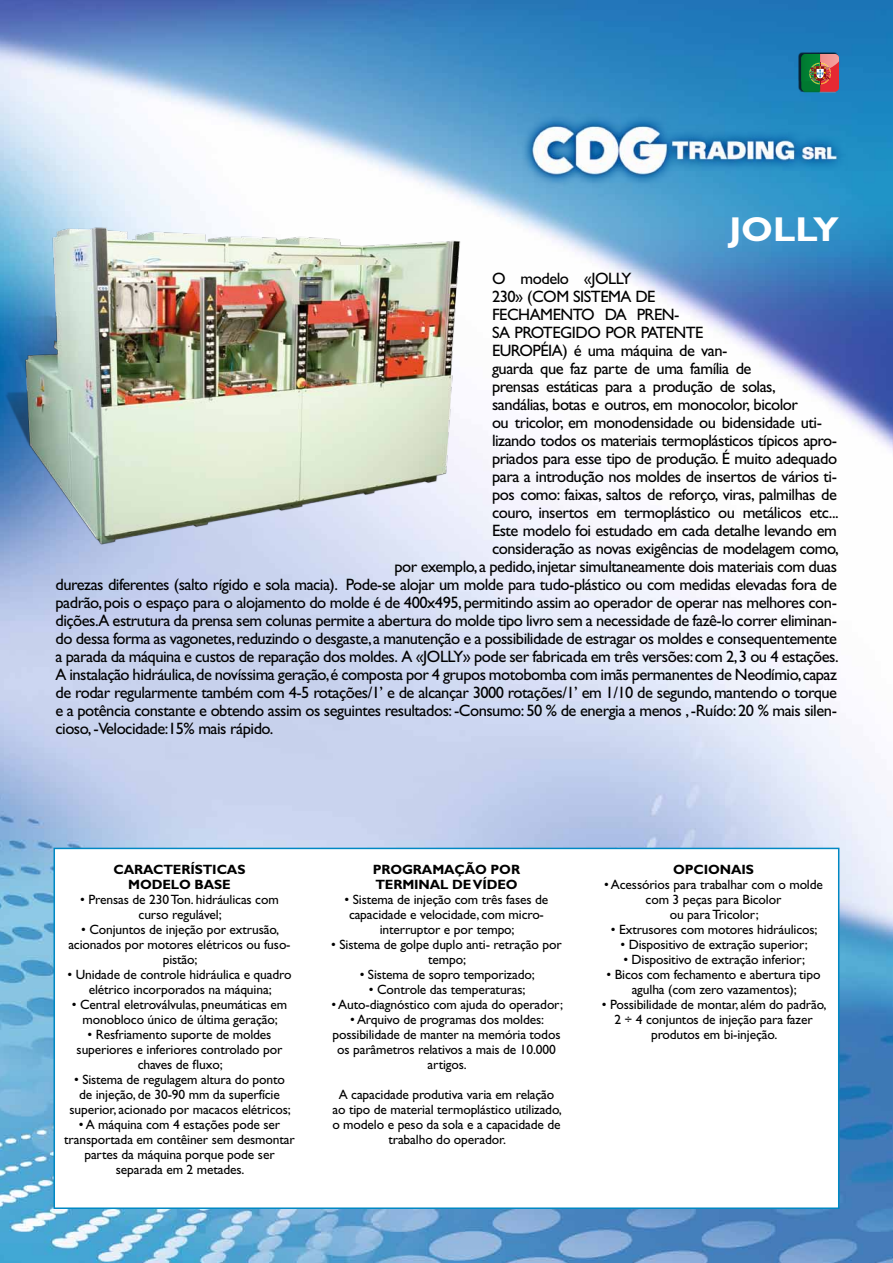
<style>
.page{position:relative;width:893px;height:1263px;background:#fff}
.page>*{position:absolute;margin:0;border:0;box-sizing:border-box;transform-origin:0 0}
.t1{font:700 34.65px "Gill Sans";color:#fff;scale:1.05 1}
.t2{font:16.5px "Gill Sans";letter-spacing:-.03em;color:#000}
.t3{font:13.5px/15px "Gill Sans";letter-spacing:-.01em;color:#000;text-align:center}
.t4{font:700 13.5px/15px "Gill Sans";letter-spacing:-.01em;color:#000;text-align:center}
</style>
<div class="page">
<img style="left:0;top:0;width:893px;height:1263px">
<div style="left:54px;top:848px;width:785px;height:360px;background:#fff"></div>
<div style="left:54px;top:848px;width:785px;height:361px;border:2px solid #0088c3"></div>
<img style="left:510px;top:96px;width:346px;height:97px">
<div style="left:799px;top:52px;width:39px;height:40px;background:#082437"></div>
<svg style="left:801px;top:54px;width:38px;height:39px"></svg>
<img style="left:0;top:190px;width:472px;height:357px">
<h1 class="t1" style="left:729px;top:209px;width:106px">JOLLY</h1>
<p class="t2" style="left:492px;top:269px;width:141px">O modelo «JOLLY</p>
<p class="t2" style="left:492px;top:287px;width:165px">230» (COM SISTEMA DE</p>
<p class="t2" style="left:492px;top:305px;width:189px">FECHAMENTO DA PREN-</p>
<p class="t2" style="left:492px;top:323px;width:213px">SA PROTEGIDO POR PATENTE</p>
<p class="t2" style="left:492px;top:341px;width:237px">EUROPÉIA) é uma máquina de van-</p>
<p class="t2" style="left:492px;top:359px;width:261px">guarda que faz parte de uma família de</p>
<p class="t2" style="left:492px;top:377px;width:285px">prensas estáticas para a produção de solas,</p>
<p class="t2" style="left:492px;top:395px;width:307px">sandálias, botas e outros, em monocolor, bicolor</p>
<p class="t2" style="left:492px;top:413px;width:331px">ou tricolor, em monodensidade ou bidensidade uti-</p>
<p class="t2" style="left:492px;top:431px;width:346px">lizando todos os materiais termoplásticos típicos apro-</p>
<p class="t2" style="left:492px;top:449px;width:347px">priados para esse tipo de produção. É muito adequado</p>
<p class="t2" style="left:492px;top:467px;width:346px">para a introdução nos moldes de insertos de vários ti-</p>
<p class="t2" style="left:492px;top:485px;width:347px">pos como: faixas, saltos de reforço, viras, palmilhas de</p>
<p class="t2" style="left:492px;top:503px;width:348px">couro, insertos em termoplástico ou metálicos etc...</p>
<p class="t2" style="left:492px;top:521px;width:346px">Este modelo foi estudado em cada detalhe levando em</p>
<p class="t2" style="left:492px;top:539px;width:348px">consideração as novas exigências de modelagem como,</p>
<p class="t2" style="left:395px;top:557px;width:444px">por exemplo, a pedido, injetar simultaneamente dois materiais com duas</p>
<p class="t2" style="left:56px;top:575px;width:783px">durezas diferentes (salto rígido e sola macia). Pode-se alojar um molde para tudo-plástico ou com medidas elevadas fora de</p>
<p class="t2" style="left:56px;top:593px;width:783px">padrão, pois o espaço para o alojamento do molde é de 400x495, permitindo assim ao operador de operar nas melhores con-</p>
<p class="t2" style="left:56px;top:611px;width:783px">dições.A estrutura da prensa sem colunas permite a abertura do molde tipo livro sem a necessidade de fazê-lo correr eliminan-</p>
<p class="t2" style="left:56px;top:629px;width:783px">do dessa forma as vagonetes, reduzindo o desgaste, a manutenção e a possibilidade de estragar os moldes e consequentemente</p>
<p class="t2" style="left:56px;top:647px;width:785px">a parada da máquina e custos de reparação dos moldes. A «JOLLY» pode ser fabricada em três versões: com 2, 3 ou 4 estações.</p>
<p class="t2" style="left:56px;top:665px;width:783px">A instalação hidráulica, de novíssima geração, é composta por 4 grupos motobomba com imãs permanentes de Neodímio, capaz</p>
<p class="t2" style="left:56px;top:683px;width:783px">de rodar regularmente também com 4-5 rotações/1’ e de alcançar 3000 rotações/1’ em 1/10 de segundo, mantendo o torque</p>
<p class="t2" style="left:56px;top:701px;width:783px">e a potência constante e obtendo assim os seguintes resultados: -Consumo: 50 % de energia a menos , -Ruído: 20 % mais silen-</p>
<p class="t2" style="left:55px;top:719px;width:219px">cioso, -Velocidade:15% mais rápido.</p>
<p class="t4" style="left:113px;top:862px;width:133px">CARACTERÍSTICAS<br>MODELO BASE</p>
<p class="t3" style="left:80px;top:892px;width:200px">• Prensas de 230 Ton. hidráulicas com curso regulável;</p>
<p class="t3" style="left:68px;top:922px;width:224px">• Conjuntos de injeção por extrusão, acionados por motores elétricos ou fuso&shy;pistão;</p>
<p class="t3" style="left:67px;top:967px;width:226px">• Unidade de controle hidráulica e quadro elétrico incorporados na máquina;</p>
<p class="t3" style="left:72px;top:997px;width:217px">• Central eletroválvulas, pneumáticas em monobloco único de última geração;</p>
<p class="t3" style="left:77px;top:1027px;width:207px">• Resfriamento suporte de moldes superiores e inferiores controlado por chaves de fluxo;</p>
<p class="t3" style="left:70px;top:1072px;width:223px">• Sistema de regulagem altura do ponto de injeção, de 30-90 mm da superfície superior, acionado por macacos elétricos;</p>
<p class="t3" style="left:64px;top:1117px;width:232px">• A máquina com 4 estações pode ser transportada em contêiner sem desmontar partes da máquina porque pode ser separada em 2 metades.</p>
<p class="t4" style="left:373px;top:862px;width:52px">PROGRAMA</p>
<p class="t4" style="left:455px;top:862px;width:47px">ÇÃO POR</p>
<p class="t4" style="left:375px;top:877px;width:10px">TERMI</p>
<p class="t4" style="left:419px;top:877px;width:74px">NAL DE VÍDEO</p>
<p class="t3" style="left:345px;top:892px;width:205px">• Sistema de injeção com três fases de capacidade e velocidade, com micro&shy;interruptor e por tempo;</p>
<p class="t3" style="left:331px;top:937px;width:232px">• Sistema de golpe duplo anti- retração por tempo;</p>
<p class="t3" style="left:360px;top:967px;width:176px">• Sistema de sopro temporizado;</p>
<p class="t3" style="left:369px;top:982px;width:158px">• Controle das temperaturas;</p>
<p class="t3" style="left:331px;top:997px;width:233px">• Auto-diagnóstico com ajuda do operador;</p>
<p class="t3" style="left:332px;top:1012px;width:230px">• Arquivo de programas dos moldes: possibilidade de manter na memória todos os parâmetros relativos a mais de 10.000 artigos.</p>
<p class="t3" style="left:332px;top:1087px;width:231px">A capacidade produtiva varia em relação ao tipo de material termoplástico utilizado, o modelo e peso da sola e a capacidade de trabalho do operador.</p>
<p class="t4" style="left:673px;top:862px;width:82px">OPCIONAIS</p>
<p class="t3" style="left:604px;top:877px;width:220px">• Acessórios para trabalhar com o molde com 3 peças para Bicolor<br>ou para Tricolor;</p>
<p class="t3" style="left:611px;top:922px;width:208px">• Extrusores com motores hidráulicos;</p>
<p class="t3" style="left:620px;top:937px;width:189px">• Dispositivo de extração superior;</p>
<p class="t3" style="left:623px;top:952px;width:183px">• Dispositivo de extração inferior;</p>
<p class="t3" style="left:606px;top:967px;width:215px">• Bicos com fechamento e abertura tipo agulha (com zero vazamentos);</p>
<p class="t3" style="left:602px;top:997px;width:226px">• Possibilidade de montar, além do padrão,<br>2 ÷ 4 conjuntos de injeção para fazer produtos em bi-injeção.</p>
</div>
